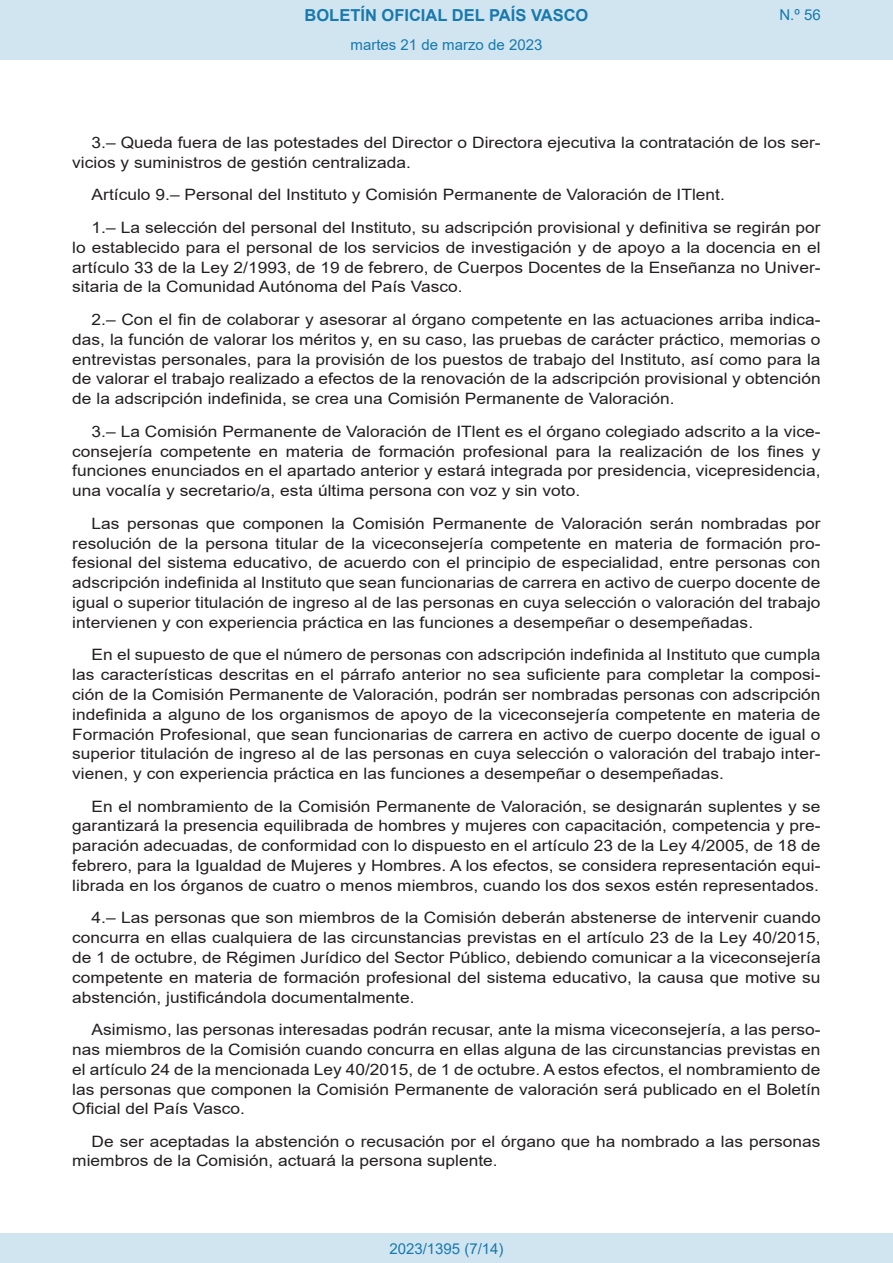
<style>
.page{position:relative;width:893px;height:1263px;background:#fff}
.page>*{position:absolute;margin:0;border:0;box-sizing:border-box;transform-origin:0 0}
.t1{font:700 16.5px "Arial";color:#1879ad}
.BOPVDetalle{font:15.6px/19.8px "Arial";color:#231f20;text-align:justify;scale:1.11 1}
.Paginacion_Centro{font:15px "Arial";color:#1879ad}
</style>
<div class="page">
<div style="left:0;top:0;width:893px;height:60px;background:#d0e5f0"></div>
<div style="left:0;top:1233px;width:893px;height:30px;background:#d0e5f0"></div>
<p class="t1" style="left:305px;top:3px;width:285px">BOLETÍN OFICIAL DEL PAÍS VASCO</p>
<p class="Paginacion_Centro" style="left:351px;top:35px;width:193px">martes 21 de marzo de 2023</p>
<p class="Paginacion_Centro" style="left:779px;top:5px;width:43px">N.º 56</p>
<p class="BOPVDetalle" style="left:72px;top:133px;width:676px;text-indent:19px">3.– Queda fuera de las potestades del Director o Directora ejecutiva la contratación de los ser&shy;vicios y suministros de gestión centralizada.</p>
<p class="BOPVDetalle" style="left:92px;top:185px;width:572px">Artículo 9.– Personal del Instituto y Comisión Permanente de Valoración de ITlent.</p>
<p class="BOPVDetalle" style="left:72px;top:218px;width:676px;text-indent:19px">1.– La selección del personal del Instituto, su adscripción provisional y definitiva se regirán por lo establecido para el personal de los servicios de investigación y de apoyo a la docencia en el artículo 33 de la Ley 2/1993, de 19 de febrero, de Cuerpos Docentes de la Enseñanza no Univer&shy;sitaria de la Comunidad Autónoma del País Vasco.</p>
<p class="BOPVDetalle" style="left:72px;top:309px;width:676px;text-indent:19px">2.– Con el fin de colaborar y asesorar al órgano competente en las actuaciones arriba indica&shy;das, la función de valorar los méritos y, en su caso, las pruebas de carácter práctico, memorias o entrevistas personales, para la provisión de los puestos de trabajo del Instituto, así como para la de valorar el trabajo realizado a efectos de la renovación de la adscripción provisional y obtención de la adscripción indefinida, se crea una Comisión Permanente de Valoración.</p>
<p class="BOPVDetalle" style="left:72px;top:421px;width:676px;text-indent:19px">3.– La Comisión Permanente de Valoración de ITlent es el órgano colegiado adscrito a la vice&shy;consejería competente en materia de formación profesional para la realización de los fines y funciones enunciados en el apartado anterior y estará integrada por presidencia, vicepresidencia, una vocalía y secretario/a, esta última persona con voz y sin voto.</p>
<p class="BOPVDetalle" style="left:72px;top:513px;width:676px;text-indent:19px">Las personas que componen la Comisión Permanente de Valoración serán nombradas por resolución de la persona titular de la viceconsejería competente en materia de formación pro&shy;fesional del sistema educativo, de acuerdo con el principio de especialidad, entre personas con adscripción indefinida al Instituto que sean funcionarias de carrera en activo de cuerpo docente de igual o superior titulación de ingreso al de las personas en cuya selección o valoración del trabajo intervienen y con experiencia práctica en las funciones a desempeñar o desempeñadas.</p>
<p class="BOPVDetalle" style="left:72px;top:645px;width:676px;text-indent:19px">En el supuesto de que el número de personas con adscripción indefinida al Instituto que cumpla las características descritas en el párrafo anterior no sea suficiente para completar la composi&shy;ción de la Comisión Permanente de Valoración, podrán ser nombradas personas con adscripción indefinida a alguno de los organismos de apoyo de la viceconsejería competente en materia de Formación Profesional, que sean funcionarias de carrera en activo de cuerpo docente de igual o superior titulación de ingreso al de las personas en cuya selección o valoración del trabajo inter&shy;vienen, y con experiencia práctica en las funciones a desempeñar o desempeñadas.</p>
<p class="BOPVDetalle" style="left:72px;top:796px;width:676px;text-indent:19px">En el nombramiento de la Comisión Permanente de Valoración, se designarán suplentes y se garantizará la presencia equilibrada de hombres y mujeres con capacitación, competencia y pre&shy;paración adecuadas, de conformidad con lo dispuesto en el artículo 23 de la Ley 4/2005, de 18 de febrero, para la Igualdad de Mujeres y Hombres. A los efectos, se considera representación equi&shy;librada en los órganos de cuatro o menos miembros, cuando los dos sexos estén representados.</p>
<p class="BOPVDetalle" style="left:72px;top:908px;width:676px;text-indent:19px">4.– Las personas que son miembros de la Comisión deberán abstenerse de intervenir cuando concurra en ellas cualquiera de las circunstancias previstas en el artículo 23 de la Ley 40/2015, de 1 de octubre, de Régimen Jurídico del Sector Público, debiendo comunicar a la viceconsejería competente en materia de formación profesional del sistema educativo, la causa que motive su abstención, justificándola documentalmente.</p>
<p class="BOPVDetalle" style="left:72px;top:1020px;width:676px;text-indent:19px">Asimismo, las personas interesadas podrán recusar, ante la misma viceconsejería, a las perso&shy;nas miembros de la Comisión cuando concurra en ellas alguna de las circunstancias previstas en el artículo 24 de la mencionada Ley 40/2015, de 1 de octubre. A estos efectos, el nombramiento de las personas que componen la Comisión Permanente de valoración será publicado en el Boletín Oficial del País Vasco.</p>
<p class="BOPVDetalle" style="left:72px;top:1131px;width:676px;text-indent:19px">De ser aceptadas la abstención o recusación por el órgano que ha nombrado a las personas miembros de la Comisión, actuará la persona suplente.</p>
<p class="Paginacion_Centro" style="left:389px;top:1238px;width:116px">2023/1395 (7/14)</p>
</div>
